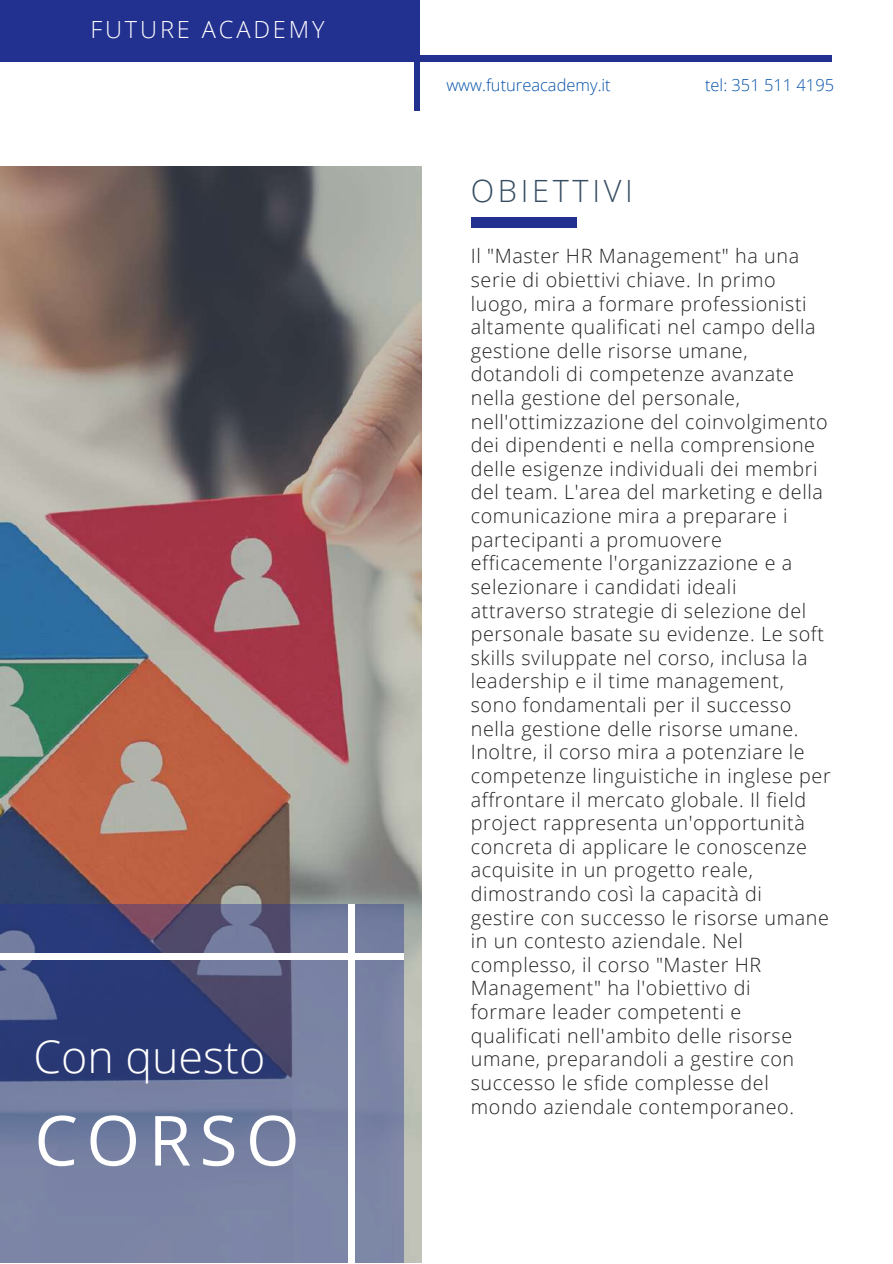
<style>
.page{position:relative;width:893px;height:1264px;background:#fff}
.page>*{position:absolute;margin:0;border:0;box-sizing:border-box;transform-origin:0 0}
.t1{font:69.15px "Open Sans";letter-spacing:.12em;color:#fff}
.t2{font:300 44.85px "Open Sans";color:#fff}
.t3{font:300 30.6px "Open Sans";letter-spacing:.12em;color:#364d62}
.t4{font:300 23.7px "Open Sans";letter-spacing:.12em;color:#fff}
.t5{font:300 19.8px/23.5px "Open Sans";letter-spacing:.03em;color:#222}
.t6{font:300 16.5px "Open Sans";color:#0351a8}
</style>
<div class="page">
<div style="left:414px;top:0;width:5px;height:111px;background:#223090"></div>
<img style="left:0;top:166px;width:422px;height:1096px">
<svg style="left:0;top:904px;width:403px;height:358px;background:#636d94"></svg>
<div style="left:471px;top:218px;width:105px;height:10px;background:#223090"></div>
<div style="left:0;top:56px;width:832px;height:5px;background:#223090"></div>
<div style="left:0;top:0;width:417px;height:57px;background:#223090"></div>
<div style="left:348px;top:904px;width:6px;height:358px;background:#fff"></div>
<div style="left:0;top:953px;width:403px;height:6px;background:#fff"></div>
<p class="t4" style="left:90px;top:12px;width:236px">FUTURE ACADEMY</p>
<h2 class="t2" style="left:33px;top:1025px;width:233px">Con questo</h2>
<h1 class="t1" style="left:34px;top:1091px;width:267px">CORSO</h1>
<p class="t6" style="left:446px;top:73px;width:166px">www.futureacademy.it</p>
<p class="t6" style="left:705px;top:73px;width:131px">tel: 351 511 4195</p>
<h3 class="t3" style="left:471px;top:169px;width:164px">OBIETTIVI</h3>
<p class="t5" style="left:471px;top:244px;width:361px">Il "Master HR Management" ha una serie di obiettivi chiave. In primo luogo, mira a formare professionisti altamente qualificati nel campo della gestione delle risorse umane, dotandoli di competenze avanzate nella gestione del personale, nell'ottimizzazione del coinvolgimento dei dipendenti e nella comprensione delle esigenze individuali dei membri del team. L'area del marketing e della comunicazione mira a preparare i partecipanti a promuovere efficacemente l'organizzazione e a selezionare i candidati ideali attraverso strategie di selezione del personale basate su evidenze. Le soft skills sviluppate nel corso, inclusa la leadership e il time management, sono fondamentali per il successo nella gestione delle risorse umane.<br>Inoltre, il corso mira a potenziare le competenze linguistiche in inglese per affrontare il mercato globale. Il field project rappresenta un'opportunità concreta di applicare le conoscenze acquisite in un progetto reale, dimostrando così la capacità di<br>gestire con successo le risorse umane in un contesto aziendale. Nel complesso, il corso "Master HR Management" ha l'obiettivo di formare leader competenti e qualificati nell'ambito delle risorse umane, preparandoli a gestire con successo le sfide complesse del mondo aziendale contemporaneo.</p>
</div>
